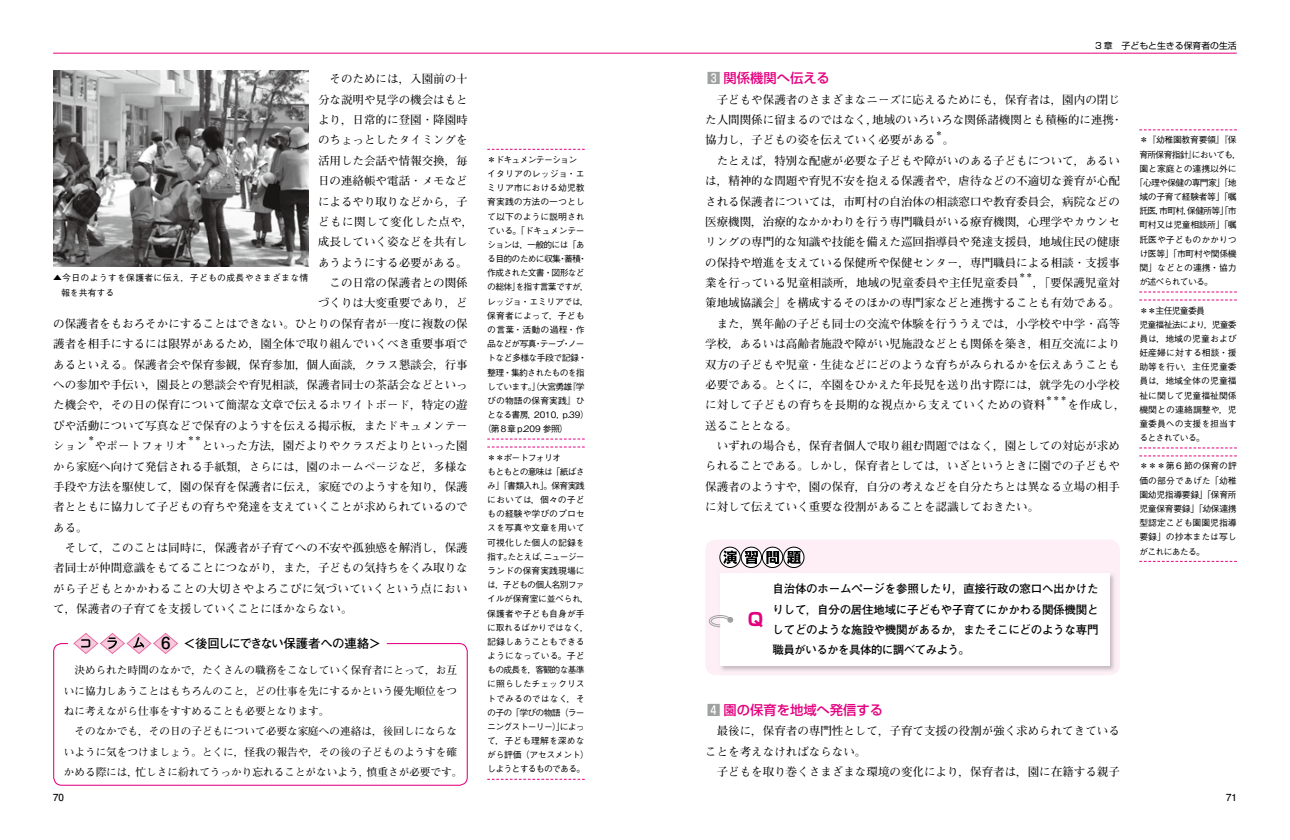
<style>
.page{position:relative;width:1290px;height:840px;background:#fff}
.page>*{position:absolute;margin:0;border:0;box-sizing:border-box;transform-origin:0 0}
.t1{font:700 17.75px "Shin Go Pro";color:#e4007f}
.t2{font:500 13.25px "Shin Go Pro";color:#e4007f}
.t3{font:700 12.38px "Futo Go B101 Pro";letter-spacing:-.04em;color:#000}
.t4{font:700 11.5px/20.4px "Futo Min A101 Pro";color:#000}
.t5{font:700 11.5px/20.4px "Futo Go B101 Pro";letter-spacing:-.025em;color:#000;text-align:justify}
.t6{font:700 11.5px "Futo Min A101 Pro";letter-spacing:.045em;color:#000}
.t7{font:700 10.62px/20.4px "Futo Min A101 Pro";color:#000}
.t8{font:700 9.75px "Futo Go B101 Pro";color:#000}
.t9{font:500 8.88px/14.1px "Gothic BBB Pro";color:#000}
.t10{font:500 8.88px/14.1px "Gothic BBB Pro";letter-spacing:-.035em;color:#000;text-align:justify}
.t11{font:500 8.88px "Gothic BBB Pro";letter-spacing:-.085em;color:#000}
.t12{font:500 8.88px/14.1px "Gothic BBB Pro";letter-spacing:.005em;color:#000}
.t13{font:500 8.88px/14.1px "Gothic BBB Pro";letter-spacing:.03em;color:#000}
.t14{font:500 8.88px "Gothic BBB Pro";letter-spacing:.01em;color:#000}
.t15{font:8.88px "Shin Go Pro";color:#000}
.t16{font:500 8.88px "Gothic BBB Pro";letter-spacing:-.065em;color:#000}
.t17{font:500 8.88px "Gothic BBB Pro";letter-spacing:.02em;color:#000}
.t18{font:700 7.12px "Futo Min A101 Pro";color:#000}
.s1{font-family:"Shin M Go Pr 6";font-weight:500;font-size:15px}
.s2{color:#9fa0a0}
</style>
<div class="page">
<hr style="left:53px;top:53px;width:592px;height:1px;background:#e4007f">
<svg style="left:487px;top:149px;width:98px;height:1px"></svg>
<svg style="left:487px;top:438px;width:98px;height:1px"></svg>
<svg style="left:487px;top:446px;width:98px;height:1px"></svg>
<svg style="left:487px;top:779px;width:98px;height:1px"></svg>
<div style="left:53px;top:643px;width:415px;height:143px;border:1px solid #e4007f;border-radius:8px"></div>
<div style="left:68px;top:640px;width:117px;height:7px;background:#fff"></div>
<svg style="left:73px;top:633px;width:105px;height:21px"></svg>
<div style="left:184px;top:632px;width:203px;height:17px;background:#fff"></div>
<img style="left:53px;top:71px;width:255px;height:195px">
<hr style="left:645px;top:53px;width:592px;height:1px;background:#e4007f">
<div style="left:705px;top:539px;width:415px;height:136px;background:#fdeff5;border-radius:11px"></div>
<img style="left:720px;top:574px;width:394px;height:97px">
<div style="left:720px;top:573px;width:390px;height:92px;background:#fff"></div>
<svg style="left:708px;top:615px;width:25px;height:13px"></svg>
<svg style="left:720px;top:547px;width:20px;height:20px"></svg>
<div style="left:719px;top:547px;width:22px;height:21px;border:1px solid #000;border-radius:50%"></div>
<svg style="left:741px;top:547px;width:20px;height:20px"></svg>
<div style="left:741px;top:547px;width:21px;height:21px;border:1px solid #000;border-radius:50%"></div>
<svg style="left:762px;top:547px;width:21px;height:20px"></svg>
<div style="left:762px;top:547px;width:21px;height:21px;border:1px solid #000;border-radius:50%"></div>
<svg style="left:784px;top:547px;width:20px;height:20px"></svg>
<div style="left:783px;top:547px;width:21px;height:21px;border:1px solid #000;border-radius:50%"></div>
<svg style="left:723px;top:550px;width:78px;height:14px"></svg>
<svg style="left:1139px;top:129px;width:98px;height:1px"></svg>
<svg style="left:1139px;top:291px;width:98px;height:1px"></svg>
<svg style="left:1139px;top:299px;width:98px;height:1px"></svg>
<svg style="left:1139px;top:447px;width:98px;height:1px"></svg>
<svg style="left:1139px;top:455px;width:98px;height:1px"></svg>
<svg style="left:1139px;top:561px;width:98px;height:1px"></svg>
<p class="t4" style="left:318px;top:67px;width:151px">　そのためには，入園前の十</p>
<p class="t4" style="left:318px;top:88px;width:151px">分な説明や見学の機会はもと</p>
<p class="t4" style="left:318px;top:108px;width:151px">より，日常的に登園・降園時</p>
<p class="t4" style="left:318px;top:128px;width:151px">のちょっとしたタイミングを</p>
<p class="t4" style="left:318px;top:149px;width:151px">活用した会話や情報交換，毎</p>
<p class="t4" style="left:318px;top:169px;width:151px">日の連絡帳や電話・メモなど</p>
<p class="t4" style="left:318px;top:190px;width:151px">によるやり取りなどから，子</p>
<p class="t6" style="left:318px;top:213px;width:157px">どもに関して変化した点や，</p>
<p class="t4" style="left:318px;top:230px;width:151px">成長していく姿などを共有し</p>
<p class="t4" style="left:318px;top:251px;width:151px">あうようにする必要がある。</p>
<p class="t4" style="left:318px;top:271px;width:151px">　この日常の保護者との関係</p>
<p class="t4" style="left:318px;top:291px;width:151px">づくりは大変重要であり，ど</p>
<p class="t4" style="left:53px;top:312px;width:416px">の保護者をもおろそかにすることはできない。ひとりの保育者が一度に複数の保</p>
<p class="t4" style="left:53px;top:332px;width:416px">護者を相手にするには限界があるため，園全体で取り組んでいくべき重要事項で</p>
<p class="t4" style="left:53px;top:353px;width:416px">あるといえる。保護者会や保育参観，保育参加，個人面談，クラス懇談会，行事</p>
<p class="t4" style="left:53px;top:373px;width:416px">への参加や手伝い，園長との懇談会や育児相談，保護者同士の茶話会などといっ</p>
<p class="t4" style="left:53px;top:393px;width:416px">た機会や，その日の保育について簡潔な文章で伝えるホワイトボード，特定の遊</p>
<p class="t4" style="left:53px;top:414px;width:416px">びや活動について写真などで保育のようすを伝える掲示板，またドキュメンテー</p>
<p class="t4" style="left:53px;top:434px;width:36px">ション</p>
<p class="t13" style="left:61px;top:270px;width:249px;text-indent:-8px">▲今日のようすを保護者に伝え，子どもの成長やさまざまな情報を共有する</p>
<p class="t18" style="left:187px;top:433px;width:16px">＊＊</p>
<p class="t4" style="left:53px;top:434px;width:416px;text-indent:149px">といった方法，園だよりやクラスだよりといった園から家庭へ向けて発信される手紙類，さらには，園のホームページなど，多様な手段や方法を駆使して，園の保育を保護者に伝え，家庭でのようすを知り，保護者とともに協力して子どもの育ちや発達を支えていくことが求められているのである。<br>　そして，このことは同時に，保護者が子育てへの不安や孤独感を解消し，保護者同士が仲間意識をもてることにつながり，また，子どもの気持ちをくみ取りながら子どもとかかわることの大切さやよろこびに気づいていくという点において，保護者の子育てを支援していくことにほかならない。</p>
<p class="t18" style="left:88px;top:433px;width:9px">＊</p>
<p class="t4" style="left:95px;top:434px;width:94px">やポートフォリオ</p>
<p class="t3" style="left:161px;top:633px;width:221px"><span class="s1">6</span> ＜後回しにできない保護者への連絡＞</p>
<p class="t7" style="left:64px;top:659px;width:400px">　決められた時間のなかで，たくさんの職務をこなしていく保育者にとって，お互いに協力しあうことはもちろんのこと，どの仕事を先にするかという優先順位をつねに考えながら仕事をすすめることも必要となります。<br>　そのなかでも，その日の子どもについて必要な家庭への連絡は，後回しにならないように気をつけましょう。とくに，怪我の報告や，その後の子どものようすを確かめる際には，忙しさに紛れてうっかり忘れることがないよう，慎重さが必要です。</p>
<p class="t8" style="left:53px;top:789px;width:12px">70</p>
<p class="t11" style="left:487px;top:152px;width:91px">＊ドキュメンテーション</p>
<p class="t14" style="left:487px;top:167px;width:99px">イタリアのレッジョ・エ</p>
<p class="t9" style="left:487px;top:180px;width:99px">ミリア市における幼児教</p>
<p class="t9" style="left:487px;top:194px;width:99px">育実践の方法の一つとし</p>
<p class="t9" style="left:487px;top:208px;width:99px">て以下のように説明され</p>
<p class="t10" style="left:487px;top:222px;width:99px">ている。「ドキュメンテー</p>
<p class="t11" style="left:487px;top:237px;width:99px">ションは，一般的には「あ</p>
<p class="t11" style="left:487px;top:252px;width:101px">る目的のために収集・蓄積・</p>
<p class="t11" style="left:487px;top:266px;width:99px">作成された文書・図形など</p>
<p class="t11" style="left:487px;top:280px;width:103px">の総体」を指す言葉ですが，</p>
<p class="t10" style="left:487px;top:293px;width:103px">レッジョ・エミリアでは，</p>
<p class="t14" style="left:487px;top:308px;width:99px">保育者によって，子ども</p>
<p class="t17" style="left:487px;top:322px;width:99px">の言葉・活動の過程・作</p>
<p class="t11" style="left:487px;top:337px;width:99px">品などが写真・テープ・ノー</p>
<p class="t16" style="left:487px;top:351px;width:101px">トなど多様な手段で記録・</p>
<p class="t11" style="left:487px;top:365px;width:99px">整理・集約されたものを指</p>
<p class="t11" style="left:487px;top:379px;width:99px">しています。」（大宮勇雄『学</p>
<p class="t9" style="left:487px;top:392px;width:99px">びの物語の保育実践』ひ</p>
<p class="t10" style="left:487px;top:406px;width:103px">となる書房，2010，p.39）</p>
<p class="t10" style="left:483px;top:421px;width:87px">（第８章 p.209 参照）</p>
<p class="t9" style="left:487px;top:449px;width:103px">＊＊ポートフォリオ<br>もともとの意味は「紙ばさみ」「書類入れ」。保育実践においては，個々の子どもの経験や学びのプロセスを写真や文章を用いて可視化した個人の記録を指す。たとえば，ニュージーランドの保育実践現場には，子どもの個人名別ファイルが保育室に並べられ，保護者や子ども自身が手に取れるばかりではなく，記録しあうこともできるようになっている。子どもの成長を，客観的な基準に照らしたチェックリストでみるのではなく，その子の「学びの物語（ラーニングストーリー）」によって，子ども理解を深めながら評価（アセスメント）しようとするものである。</p>
<p class="t15" style="left:1095px;top:38px;width:143px">3 章　子どもと生きる保育者の生活</p>
<p class="t2" style="left:707px;top:67px;width:124px"><span class="s2">3</span> 関係機関へ伝える</p>
<p class="t4" style="left:705px;top:88px;width:419px">　子どもや保護者のさまざまなニーズに応えるためにも，保育者は，園内の閉じた人間関係に留まるのではなく，地域のいろいろな関係諸機関とも積極的に連携・協力し，子どもの姿を伝えていく必要がある</p>
<p class="t18" style="left:935px;top:127px;width:9px">＊</p>
<p class="t4" style="left:705px;top:128px;width:416px;text-indent:237px">。<br>　たとえば，特別な配慮が必要な子どもや障がいのある子どもについて，あるいは，精神的な問題や育児不安を抱える保護者や，虐待などの不適切な養育が心配される保護者については，市町村の自治体の相談窓口や教育委員会，病院などの医療機関，治療的なかかわりを行う専門職員がいる療育機関，心理学やカウンセリングの専門的な知識や技能を備えた巡回指導員や発達支援員，地域住民の健康の保持や増進を支えている保健所や保健センター，専門職員による相談・支援事業を行っている児童相談所，地域の児童委員や主任児童委員</p>
<p class="t18" style="left:1019px;top:270px;width:16px">＊＊</p>
<p class="t4" style="left:705px;top:271px;width:416px;text-align:justify;text-indent:328px">，「要保護児童対策地域協議会」を構成するそのほかの専門家などと連携することも有効である。　また，異年齢の子ども同士の交流や体験を行ううえでは，小学校や中学・高等学校，あるいは高齢者施設や障がい児施設などとも関係を築き，相互交流により双方の子どもや児童・生徒などにどのような育ちがみられるかを伝えあうことも必要である。とくに，卒園をひかえた年長児を送り出す際には，就学先の小学校に対して子どもの育ちを長期的な視点から支えていくための資料</p>
<p class="t18" style="left:1045px;top:392px;width:23px">＊＊＊</p>
<p class="t4" style="left:1067px;top:393px;width:60px">を作成し，</p>
<p class="t4" style="left:705px;top:414px;width:416px">送ることとなる。<br>　いずれの場合も，保育者個人で取り組む問題ではなく，園としての対応が求められることである。しかし，保育者としては，いざというときに園での子どもや保護者のようすや，園の保育，自分の考えなどを自分たちとは異なる立場の相手に対して伝えていく重要な役割があることを認識しておきたい。</p>
<h1 class="t1" style="left:748px;top:605px;width:17px">Q</h1>
<p class="t5" style="left:772px;top:577px;width:327px">自治体のホームページを参照したり，直接行政の窓口へ出かけたりして，自分の居住地域に子どもや子育てにかかわる関係機関としてどのような施設や機関があるか，またそこにどのような専門職員がいるかを具体的に調べてみよう。</p>
<p class="t2" style="left:707px;top:699px;width:178px"><span class="s2">₄</span> 園の保育を地域へ発信する</p>
<p class="t4" style="left:705px;top:719px;width:416px">　最後に，保育者の専門性として，子育て支援の役割が強く求められてきていることを考えなければならない。<br>　子どもを取り巻くさまざまな環境の変化により，保育者は，園に在籍する親子</p>
<p class="t10" style="left:1139px;top:132px;width:99px">＊『幼稚園教育要領』『保</p>
<p class="t11" style="left:1139px;top:147px;width:103px">育所保育指針』においても，</p>
<p class="t9" style="left:1139px;top:160px;width:99px">園と家庭との連携以外に</p>
<p class="t11" style="left:1135px;top:175px;width:103px">「心理や保健の専門家」「地</p>
<p class="t10" style="left:1139px;top:189px;width:99px">域の子育て経験者等」「嘱</p>
<p class="t11" style="left:1139px;top:204px;width:99px">託医，市町村，保健所等」「市</p>
<p class="t10" style="left:1139px;top:217px;width:99px">町村又は児童相談所」「嘱</p>
<p class="t9" style="left:1139px;top:231px;width:99px">託医や子どものかかりつ</p>
<p class="t10" style="left:1139px;top:245px;width:99px">け医等」「市町村や関係機</p>
<p class="t14" style="left:1139px;top:260px;width:99px">関」などとの連携・協力</p>
<p class="t11" style="left:1139px;top:275px;width:75px">が述べられている。</p>
<p class="t12" style="left:1139px;top:302px;width:99px">＊＊主任児童委員<br>児童福祉法により，児童委員は，地域の児童および妊産婦に対する相談・援助等を行い，主任児童委員は，地域全体の児童福祉に関して児童福祉関係機関との連絡調整や，児童委員への支援を担当するとされている。</p>
<p class="t10" style="left:1139px;top:458px;width:99px">＊＊＊第 6 節の保育の評価の部分であげた「幼稚園幼児指導要録」「保育所児童保育要録」「幼保連携型認定こども園園児指導要録」の抄本または写しがこれにあたる。</p>
<p class="t8" style="left:1226px;top:789px;width:12px">71</p>
</div>
